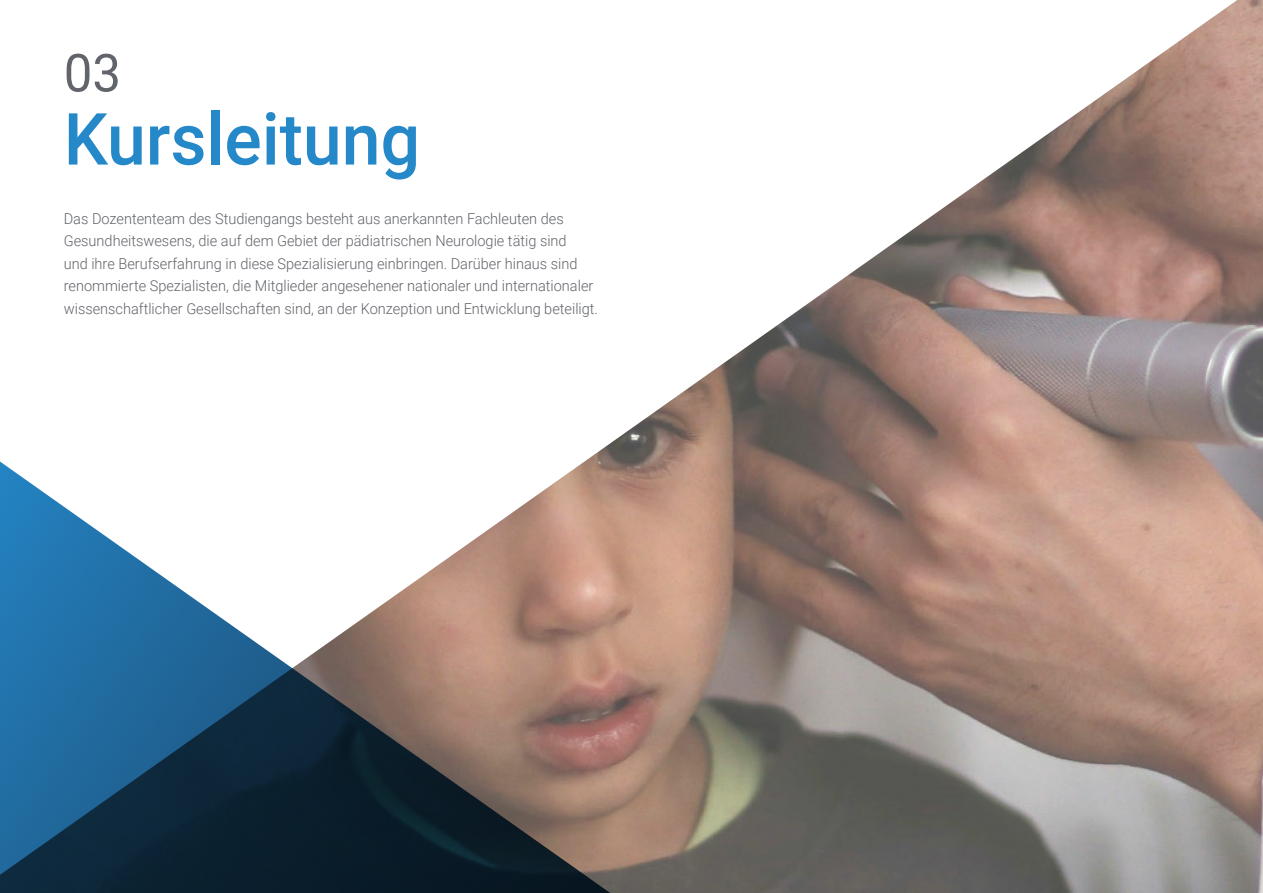
<style>
.page{position:relative;width:1263px;height:893px;background:#fff}
.page>*{position:absolute;margin:0;border:0;box-sizing:border-box;transform-origin:0 0}
.t1{font:500 72px "Roboto";color:#2488c9}
.t2{font:52.5px "Roboto";color:#61646a}
.t3{font:300 15px/22.5px "Roboto";color:#61646a}
</style>
<div class="page">
<img style="left:606px;top:0;width:657px;height:893px">
<svg style="left:0;top:446px;width:640px;height:447px"></svg>
<h2 class="t2" style="left:64px;top:36px;width:59px">03</h2>
<h1 class="t1" style="left:64px;top:89px;width:358px">Kursleitung</h1>
<p class="t3" style="left:64px;top:207px;width:536px">Das Dozententeam des Studiengangs besteht aus anerkannten Fachleuten des Gesundheitswesens, die auf dem Gebiet der pädiatrischen Neurologie tätig sind<br>und ihre Berufserfahrung in diese Spezialisierung einbringen. Darüber hinaus sind renommierte Spezialisten, die Mitglieder angesehener nationaler und internationaler wissenschaftlicher Gesellschaften sind, an der Konzeption und Entwicklung beteiligt.</p>
</div>
